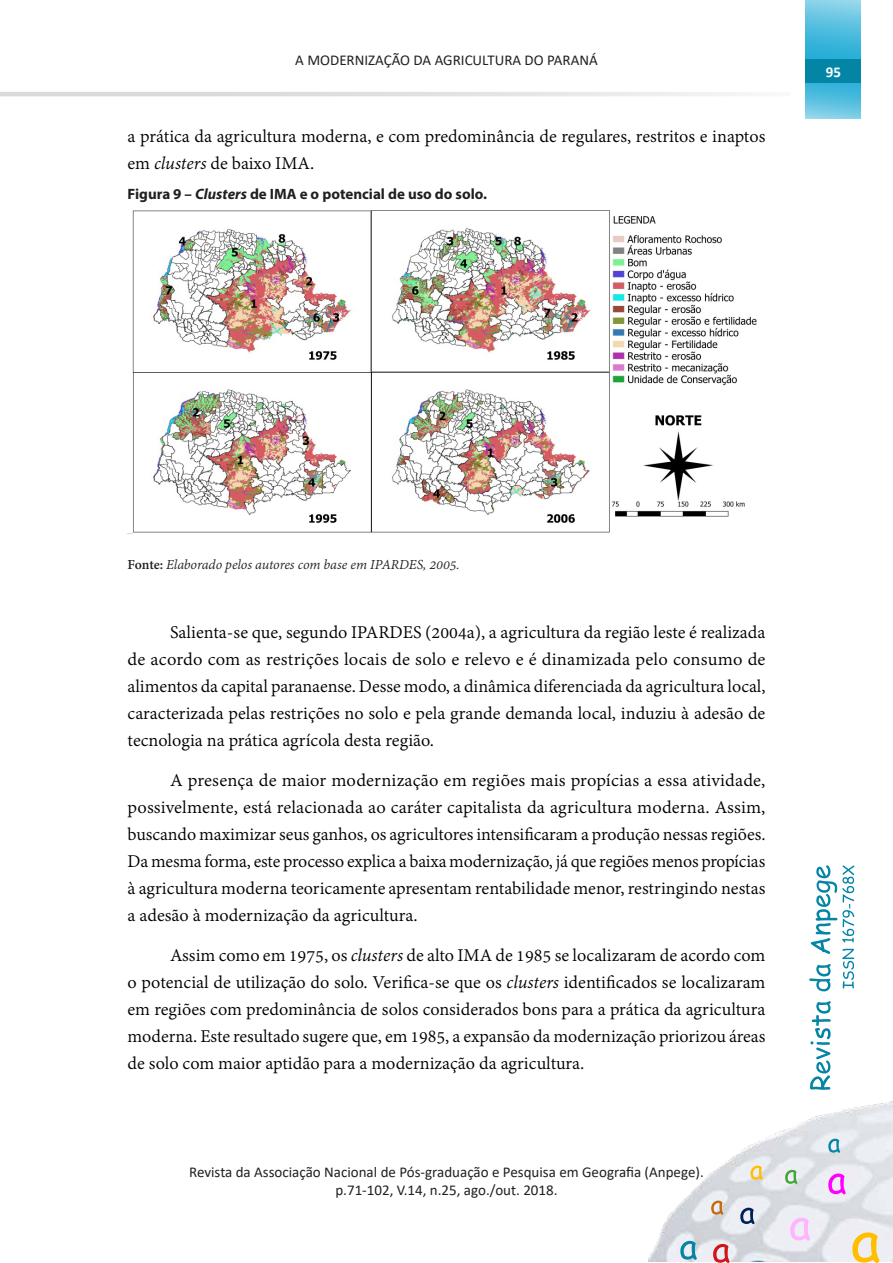
<style>
.page{position:relative;width:893px;height:1263px;background:#fff}
.page>*{position:absolute;margin:0;border:0;box-sizing:border-box;transform-origin:0 0}
.t1{font:19.5px/27px "Adobe Devanagari";color:#000;text-align:justify}
.t2{font:15px/18px "Calibri";color:#231f20;text-align:center}
.t3{font:italic 15px "Adobe Devanagari";letter-spacing:-.005em;color:#231f20}
.t4{font:700 15px "Myriad Pro";color:#231f20}
.t5{font:700 15px "Calibri";color:#fff}
.s1{font-style:italic}
.s2{font-weight:700;font-style:normal}
</style>
<div class="page">
<svg style="left:809px;top:865px;width:45px;height:225px"></svg>
<img style="left:649px;top:1101px;width:244px;height:160px">
<svg style="left:750px;top:1166px;width:13px;height:14px"></svg>
<svg style="left:852px;top:1232px;width:27px;height:31px"></svg>
<svg style="left:680px;top:1241px;width:17px;height:19px"></svg>
<svg style="left:711px;top:1200px;width:12px;height:15px"></svg>
<svg style="left:828px;top:1139px;width:12px;height:14px"></svg>
<svg style="left:828px;top:1173px;width:18px;height:21px"></svg>
<svg style="left:713px;top:1244px;width:16px;height:19px"></svg>
<svg style="left:785px;top:1170px;width:12px;height:14px"></svg>
<svg style="left:740px;top:1208px;width:14px;height:16px"></svg>
<svg style="left:790px;top:1218px;width:20px;height:22px"></svg>
<svg style="left:0;top:92px;width:736px;height:4px;background:#e1e1e1"></svg>
<svg style="left:806px;top:0;width:55px;height:119px;background:#57bfdf"></svg>
<div style="left:806px;top:59px;width:55px;height:24px;background:#0585a5"></div>
<img style="left:132px;top:210px;width:625px;height:323px">
<p class="t2" style="left:295px;top:51px;width:304px">A MODERNIZAÇÃO DA AGRICULTURA DO PARANÁ</p>
<p class="t1" style="left:128px;top:124px;width:639px">a prática da agricultura moderna, e com predominância de regulares, restritos e inaptos em <span class="s1">clusters</span> de baixo IMA.</p>
<p class="t4" style="left:128px;top:184px;width:361px">Figura 9 – <span class="s1">Clusters</span> de IMA e o potencial de uso do solo.</p>
<p class="t5" style="left:826px;top:61px;width:17px">95</p>
<p class="t3" style="left:128px;top:556px;width:334px"><span class="s2">Fonte:</span> Elaborado pelos autores com base em IPARDES, 2005.</p>
<p class="t1" style="left:128px;top:621px;width:639px;text-indent:43px">Salienta-se que, segundo IPARDES (2004a), a agricultura da região leste é realizada de acordo com as restrições locais de solo e relevo e é dinamizada pelo consumo de alimentos da capital paranaense. Desse modo, a dinâmica diferenciada da agricultura local, caracterizada pelas restrições no solo e pela grande demanda local, induziu à adesão de tecnologia na prática agrícola desta região.</p>
<p class="t1" style="left:128px;top:768px;width:640px;text-indent:43px">A presença de maior modernização em regiões mais propícias a essa atividade, possivelmente, está relacionada ao caráter capitalista da agricultura moderna. Assim, buscando maximizar seus ganhos, os agricultores intensificaram a produção nessas regiões.<br>Da mesma forma, este processo explica a baixa modernização, já que regiões menos propícias à agricultura moderna teoricamente apresentam rentabilidade menor, restringindo nestas a adesão à modernização da agricultura.</p>
<p class="t1" style="left:128px;top:943px;width:639px;text-indent:43px">Assim como em 1975, os <span class="s1">clusters</span> de alto IMA de 1985 se localizaram de acordo com o potencial de utilização do solo. Verifica-se que os <span class="s1">clusters</span> identificados se localizaram em regiões com predominância de solos considerados bons para a prática da agricultura moderna. Este resultado sugere que, em 1985, a expansão da modernização priorizou áreas de solo com maior aptidão para a modernização da agricultura.</p>
<p class="t2" style="left:189px;top:1163px;width:516px">Revista da Associação Nacional de Pós-graduação e Pesquisa em Geografia (Anpege). p.71-102, V.14, n.25, ago./out. 2018.</p>
</div>
